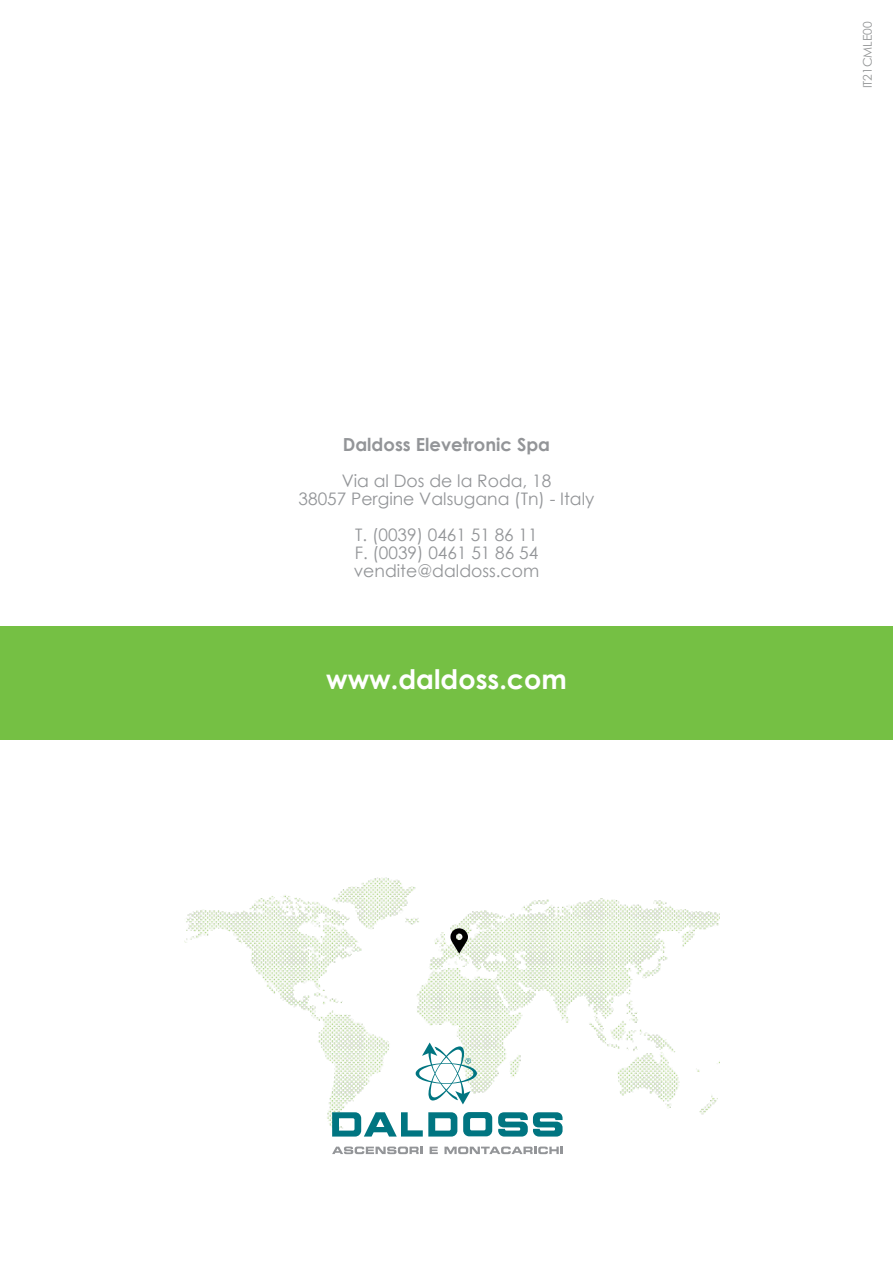
<style>
.page{position:relative;width:893px;height:1263px;background:#fff}
.page>*{position:absolute;margin:0;border:0;box-sizing:border-box;transform-origin:0 0}
.t1{font:700 27px "Century Gothic";color:#fff}
.t2{font:700 18px "Century Gothic";color:#939598}
.t3{font:17.25px/18px "Century Gothic";color:#939598;text-align:center}
.t4{font:12px "Century Gothic";color:#929495}
</style>
<div class="page">
<img style="left:185px;top:877px;width:535px;height:278px">
<svg style="left:332px;top:1146px;width:91px;height:8px"></svg>
<svg style="left:430px;top:1146px;width:8px;height:8px"></svg>
<svg style="left:444px;top:1146px;width:119px;height:8px"></svg>
<svg style="left:463px;top:1112px;width:29px;height:24px"></svg>
<svg style="left:332px;top:1112px;width:125px;height:24px"></svg>
<svg style="left:498px;top:1112px;width:65px;height:24px"></svg>
<svg style="left:416px;top:1042px;width:61px;height:62px"></svg>
<div style="left:0;top:626px;width:893px;height:114px;background:#75c044"></div>
<svg style="left:450px;top:928px;width:18px;height:26px"></svg>
<p class="t2" style="left:343px;top:431px;width:209px">Daldoss Elevetronic Spa</p>
<p class="t3" style="left:299px;top:472px;width:297px">Via al Dos de la Roda, 18<br>38057 Pergine Valsugana (Tn) - Italy</p>
<p class="t3" style="left:354px;top:526px;width:187px;text-align:justify">T. (0039) 0461 51 86 11<br>F. (0039) 0461 51 86 54 vendite@daldoss.com</p>
<h1 class="t1" style="left:326px;top:659px;width:242px">www.daldoss.com</h1>
<p class="t4" style="left:859px;top:88px;width:69px;rotate:-90deg">IT21CMLE00</p>
</div>
